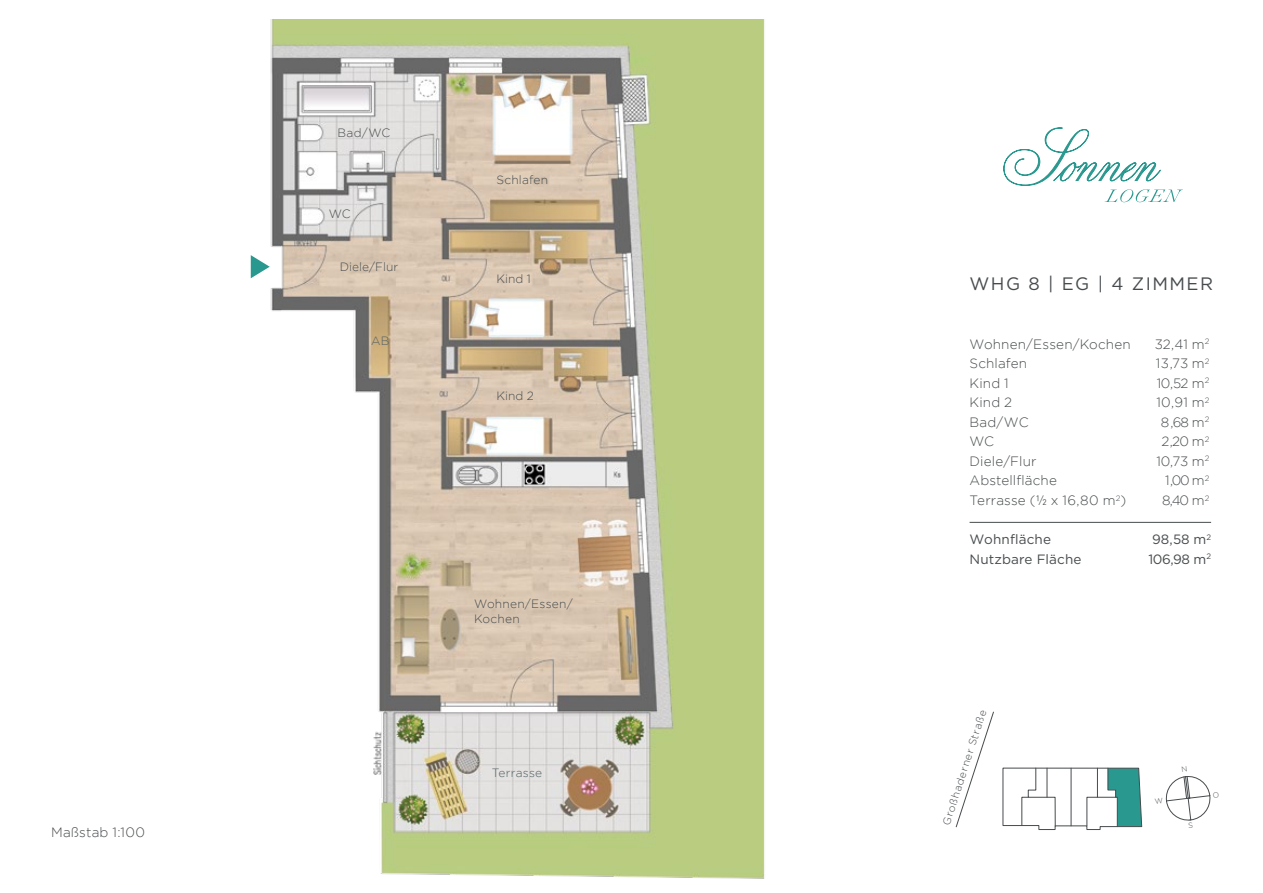
<style>
.page{position:relative;width:1263px;height:893px;background:#fff}
.page>*{position:absolute;margin:0;border:0;box-sizing:border-box;transform-origin:0 0}
.t1{font:18px "Gotham";letter-spacing:.08em;color:#474b4d}
.t2{font:300 13.5px "Gotham";letter-spacing:.01em;color:#474b4d}
.t3{font:13.5px "Gotham";letter-spacing:.01em;color:#474b4d}
.t4{font:300 12px/15px "Gotham";letter-spacing:.01em;color:#474b4d}
.t5{font:300 12px "Gotham";letter-spacing:.015em;color:#566166}
.t6{font:300 10.5px "Gotham";color:#474b4d}
.s1{font-family:"DIN Pro"}
</style>
<div class="page">
<svg style="left:1003px;top:127px;width:180px;height:75px"></svg>
<svg style="left:955px;top:711px;width:39px;height:117px"></svg>
<img style="left:250px;top:19px;width:515px;height:860px">
<hr style="left:969px;top:522px;width:242px;height:1px;background:#474b4d">
<svg style="left:1002px;top:767px;width:140px;height:63px"></svg>
<svg style="left:251px;top:255px;width:19px;height:23px"></svg>
<svg style="left:1165px;top:776px;width:46px;height:45px"></svg>
<p class="t2" style="left:51px;top:825px;width:95px">Maßstab 1:100</p>
<p class="t4" style="left:338px;top:125px;width:54px">Bad/WC</p>
<p class="t4" style="left:329px;top:206px;width:23px">WC</p>
<p class="t4" style="left:340px;top:259px;width:60px">Diele/Flur</p>
<p class="t5" style="left:371px;top:334px;width:20px">AB</p>
<p class="t4" style="left:496px;top:172px;width:53px">Schlafen</p>
<p class="t4" style="left:496px;top:272px;width:36px">Kind 1</p>
<p class="t4" style="left:496px;top:388px;width:39px">Kind 2</p>
<p class="t4" style="left:474px;top:596px;width:100px">Wohnen/Essen/<br>Kochen</p>
<p class="t5" style="left:492px;top:766px;width:52px">Terrasse</p>
<h1 class="t1" style="left:969px;top:272px;width:245px">WHG 8 | EG | 4 ZIMMER</h1>
<p class="t2" style="left:969px;top:337px;width:163px">Wohnen/Essen/Kochen</p>
<p class="t2" style="left:1155px;top:337px;width:56px">32,41 m<sup>2</sup></p>
<p class="t2" style="left:969px;top:356px;width:59px">Schlafen</p>
<p class="t2" style="left:1156px;top:356px;width:55px">13,73 m<sup>2</sup></p>
<p class="t2" style="left:969px;top:376px;width:41px">Kind 1</p>
<p class="t2" style="left:1157px;top:376px;width:54px">10,52 m<sup>2</sup></p>
<p class="t2" style="left:969px;top:395px;width:44px">Kind 2</p>
<p class="t2" style="left:1156px;top:395px;width:55px">10,91 m<sup>2</sup></p>
<p class="t2" style="left:969px;top:415px;width:61px">Bad/WC</p>
<p class="t2" style="left:1161px;top:415px;width:50px">8,68 m<sup>2</sup></p>
<p class="t2" style="left:969px;top:434px;width:26px">WC</p>
<p class="t2" style="left:1161px;top:434px;width:50px">2,20 m<sup>2</sup></p>
<p class="t2" style="left:969px;top:454px;width:68px">Diele/Flur</p>
<p class="t2" style="left:1156px;top:454px;width:55px">10,73 m<sup>2</sup></p>
<p class="t2" style="left:969px;top:473px;width:89px">Abstellfläche</p>
<p class="t2" style="left:1165px;top:473px;width:46px">1,00 m<sup>2</sup></p>
<p class="t2" style="left:969px;top:493px;width:158px">Terrasse (<span class="s1">½</span> x 16,80 m<sup>2</sup>)</p>
<p class="t2" style="left:1162px;top:493px;width:49px">8,40 m<sup>2</sup></p>
<p class="t3" style="left:969px;top:531px;width:83px">Wohnfläche</p>
<p class="t3" style="left:1152px;top:531px;width:60px">98,58 m<sup>2</sup></p>
<p class="t3" style="left:969px;top:550px;width:113px">Nutzbare Fläche</p>
<p class="t3" style="left:1148px;top:550px;width:64px">106,98 m<sup>2</sup></p>
<p class="t6" style="left:940px;top:823px;width:122px;rotate:-72deg">Großhaderner Straße</p>
</div>
